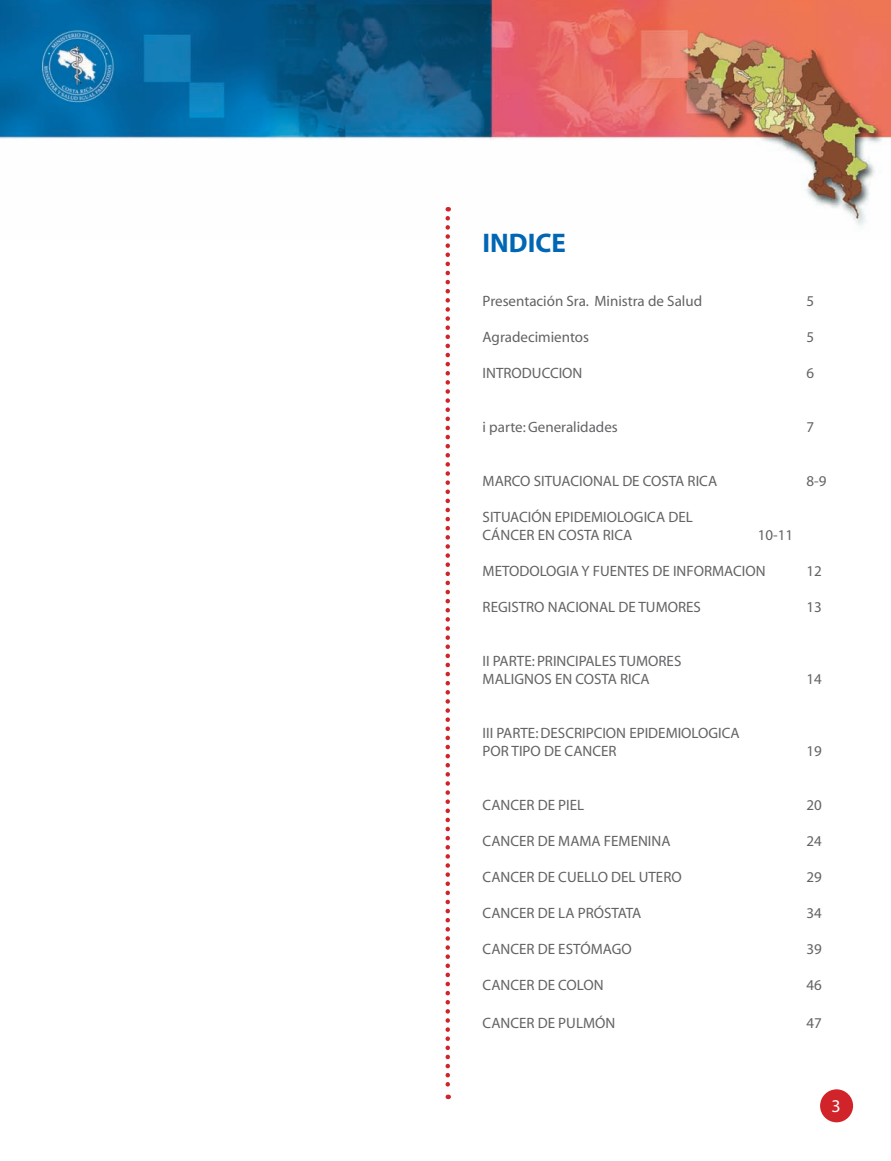
<style>
.page{position:relative;width:891px;height:1161px;background:#fff}
.page>*{position:absolute;margin:0;border:0;box-sizing:border-box;transform-origin:0 0}
.t1{font:700 27px "Myriad";color:#0166b3}
.t2{font:18px "Myriad";color:#fff}
.t3{font:15px/18px "Myriad";color:#636366}
</style>
<div class="page">
<img style="left:0;top:0;width:891px;height:238px">
<div style="left:820px;top:1089px;width:33px;height:33px;background:#d1232a;border-radius:50%"></div>
<svg style="left:446px;top:218px;width:4px;height:881px"></svg>
<h1 class="t1" style="left:483px;top:229px;width:85px">INDICE</h1>
<p class="t3" style="left:483px;top:292px;width:221px">Presentación Sra. Ministra de Salud</p>
<p class="t3" style="left:807px;top:292px;width:9px">5</p>
<p class="t3" style="left:483px;top:328px;width:108px">Agradecimientos</p>
<p class="t3" style="left:807px;top:328px;width:9px">5</p>
<p class="t3" style="left:483px;top:364px;width:101px">INTRODUCCION</p>
<p class="t3" style="left:807px;top:364px;width:9px">6</p>
<p class="t3" style="left:483px;top:418px;width:137px">i parte: Generalidades</p>
<p class="t3" style="left:807px;top:418px;width:9px">7</p>
<p class="t3" style="left:483px;top:472px;width:236px">MARCO SITUACIONAL DE COSTA RICA</p>
<p class="t3" style="left:807px;top:472px;width:21px">8-9</p>
<p class="t3" style="left:483px;top:508px;width:212px">SITUACIÓN EPIDEMIOLOGICA DEL<br>CÁNCER EN COSTA RICA</p>
<p class="t3" style="left:758px;top:526px;width:37px">10-11</p>
<p class="t3" style="left:483px;top:562px;width:285px">METODOLOGIA Y FUENTES DE INFORMACION</p>
<p class="t3" style="left:807px;top:562px;width:17px">12</p>
<p class="t3" style="left:483px;top:598px;width:220px">REGISTRO NACIONAL DE TUMORES</p>
<p class="t3" style="left:807px;top:598px;width:17px">13</p>
<p class="t3" style="left:483px;top:652px;width:200px">II PARTE: PRINCIPALES TUMORES<br>MALIGNOS EN COSTA RICA</p>
<p class="t3" style="left:483px;top:724px;width:259px">III PARTE: DESCRIPCION EPIDEMIOLOGICA<br>POR TIPO DE CANCER</p>
<p class="t3" style="left:807px;top:670px;width:17px">14</p>
<p class="t3" style="left:807px;top:742px;width:17px">19</p>
<p class="t3" style="left:483px;top:796px;width:103px">CANCER DE PIEL</p>
<p class="t3" style="left:807px;top:796px;width:17px">20</p>
<p class="t3" style="left:483px;top:832px;width:189px">CANCER DE MAMA FEMENINA</p>
<p class="t3" style="left:807px;top:832px;width:17px">24</p>
<p class="t3" style="left:483px;top:868px;width:201px">CANCER DE CUELLO DEL UTERO</p>
<p class="t3" style="left:807px;top:868px;width:17px">29</p>
<p class="t3" style="left:483px;top:904px;width:160px">CANCER DE LA PRÓSTATA</p>
<p class="t3" style="left:807px;top:904px;width:17px">34</p>
<p class="t3" style="left:483px;top:940px;width:151px">CANCER DE ESTÓMAGO</p>
<p class="t3" style="left:807px;top:940px;width:17px">39</p>
<p class="t3" style="left:483px;top:976px;width:123px">CANCER DE COLON</p>
<p class="t3" style="left:807px;top:976px;width:17px">46</p>
<p class="t3" style="left:483px;top:1014px;width:134px">CANCER DE PULMÓN</p>
<p class="t3" style="left:807px;top:1014px;width:17px">47</p>
<p class="t2" style="left:832px;top:1097px;width:11px">3</p>
</div>
